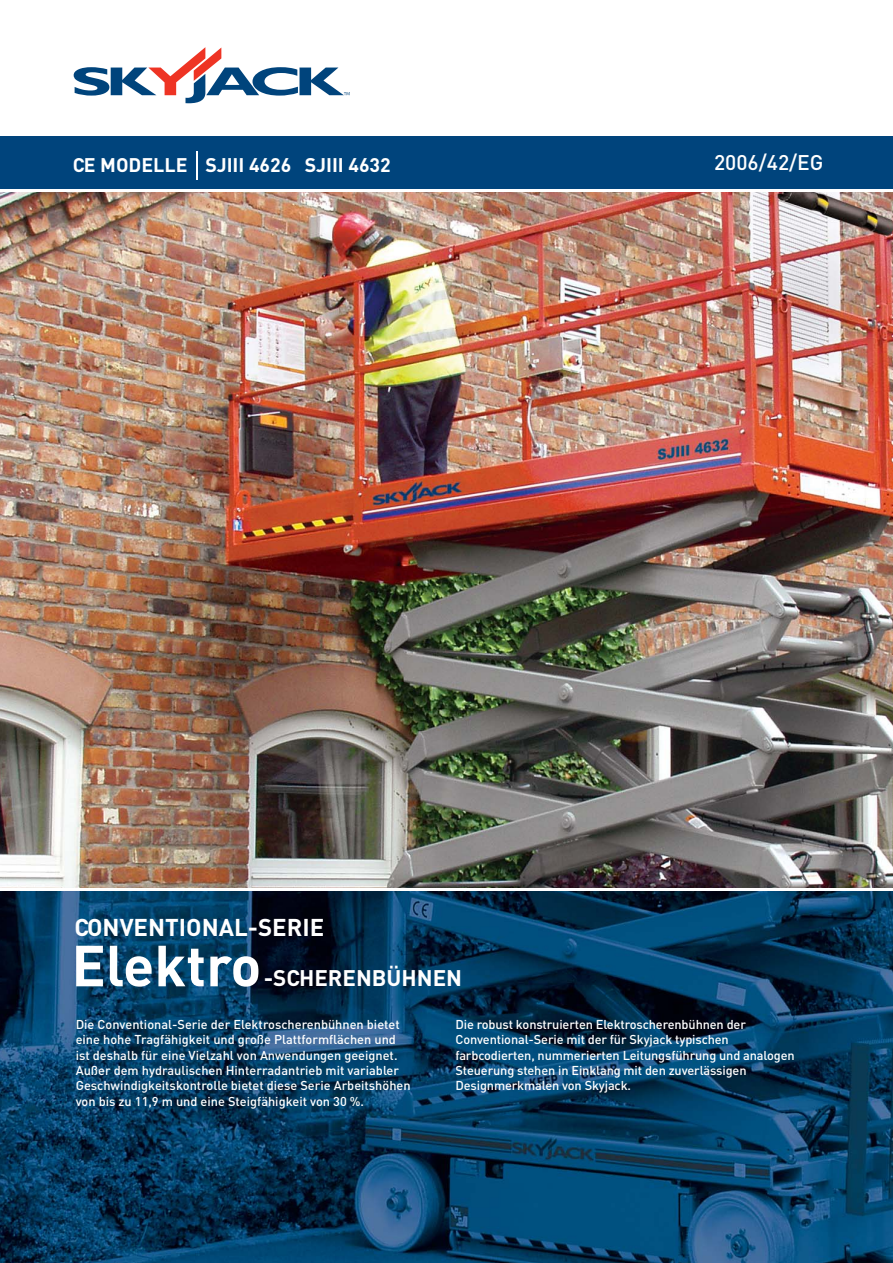
<style>
.page{position:relative;width:893px;height:1263px;background:#fff}
.page>*{position:absolute;margin:0;border:0;box-sizing:border-box;transform-origin:0 0}
.t1{font:700 57px "DIN";color:#fff}
.t2{font:700 24px "DIN";color:#fff}
.t3{font:700 22.35px "DIN";color:#fff}
.t4{font:500 21px "DIN";color:#fff}
.t5{font:700 19.5px "DIN";color:#fff}
.t6{font:500 12.75px/15.3px "DIN";color:#fff}
</style>
<div class="page">
<img style="left:0;top:192px;width:893px;height:696px">
<svg style="left:0;top:891px;width:893px;height:372px;background:#073b60"></svg>
<div style="left:0;top:136px;width:893px;height:54px;background:#00447c"></div>
<hr style="left:0;top:189px;width:893px;height:3px;background:#fff">
<hr style="left:196px;top:151px;width:2px;height:28px;background:#fff">
<svg style="left:74px;top:47px;width:276px;height:56px"></svg>
<h3 class="t5" style="left:73px;top:158px;width:319px">CE MODELLE SJIII 4626 SJIII 4632</h3>
<h3 class="t4" style="left:714px;top:155px;width:111px">2006/42/EG</h3>
<h2 class="t2" style="left:74px;top:919px;width:251px">CONVENTIONAL-SERIE</h2>
<h1 class="t1" style="left:71px;top:946px;width:191px">Elektro</h1>
<h3 class="t3" style="left:264px;top:970px;width:200px">-SCHERENBÜHNEN</h3>
<p class="t6" style="left:76px;top:1018px;width:336px">Die Conventional-Serie der Elektroscherenbühnen bietet eine hohe Tragfähigkeit und große Plattformflächen und ist deshalb für eine Vielzahl von Anwendungen geeignet.<br>Außer dem hydraulischen Hinterradantrieb mit variabler Geschwindigkeitskontrolle bietet diese Serie Arbeitshöhen von bis zu 11,9 m und eine Steigfähigkeit von 30 %.</p>
<p class="t6" style="left:455px;top:1018px;width:341px">Die robust konstruierten Elektroscherenbühnen der Conventional-Serie mit der für Skyjack typischen farbcodierten, nummerierten Leitungsführung und analogen Steuerung stehen in Einklang mit den zuverlässigen Designmerkmalen von Skyjack.</p>
</div>
